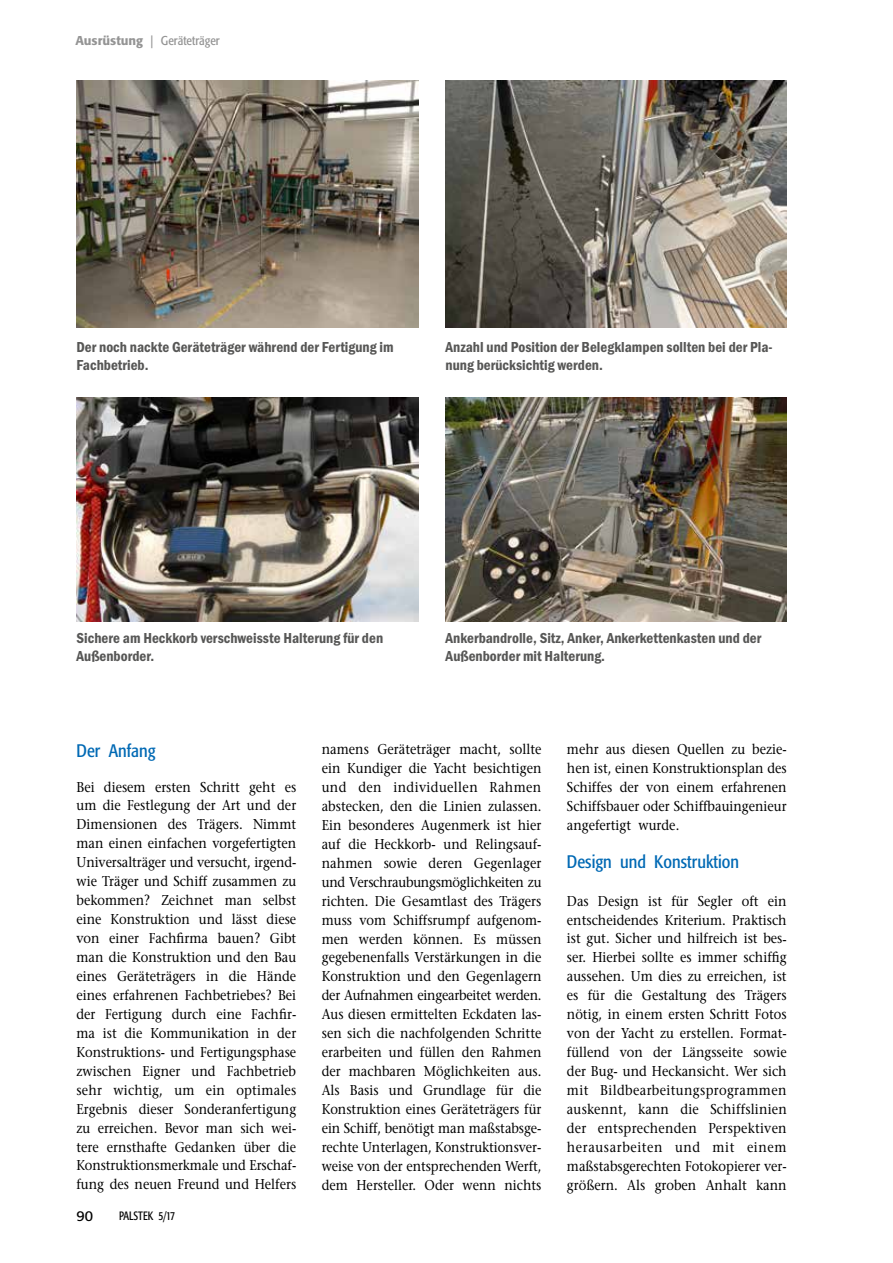
<style>
.page{position:relative;width:893px;height:1263px;background:#fff}
.page>*{position:absolute;margin:0;border:0;box-sizing:border-box;transform-origin:0 0}
.t1{font:condensed 18px "Formata";color:#0069b4}
.t2{font:600 condensed 15px/18px "Franklin Itc T";color:#575756}
.t3{font:14.25px/18.9px "Stone Serif";color:#000;text-align:justify;scale:.9 1}
.t4{font:14.25px "Formata";color:#000}
.t5{font:condensed 12.75px "Formata";color:#949494}
.t6{font:condensed 12px "Formata";color:#000;scale:.9 1}
.s1{font-weight:500;font-stretch:normal}
.s2{font-stretch:normal}
</style>
<div class="page">
<img style="left:445px;top:397px;width:342px;height:224px">
<img style="left:446px;top:81px;width:341px;height:246px">
<img style="left:77px;top:397px;width:341px;height:225px">
<img style="left:76px;top:81px;width:342px;height:246px">
<p class="t5" style="left:75px;top:33px;width:146px"><span class="s1">Ausrüstung</span> <span class="s2">|</span> Geräteträger</p>
<p class="t2" style="left:76px;top:338px;width:318px">Der noch nackte Geräteträger während der Fertigung im<br>Fachbetrieb.</p>
<p class="t2" style="left:446px;top:338px;width:328px">Anzahl und Position der Belegklampen sollten bei der Pla&shy;nung berücksichtig werden.</p>
<p class="t2" style="left:77px;top:629px;width:308px">Sichere am Heckkorb verschweisste Halterung für den<br>Außenborder.</p>
<p class="t2" style="left:446px;top:629px;width:317px">Ankerbandrolle, Sitz, Anker, Ankerkettenkasten und der<br>Außenborder mit Halterung.</p>
<p class="t1" style="left:76px;top:740px;width:81px">Der Anfang</p>
<p class="t3" style="left:76px;top:777px;width:246px">Bei diesem ersten Schritt geht es um die Festlegung der Art und der Dimensionen des Trägers. Nimmt man einen einfachen vorgefertigten Universalträger und versucht, irgend&shy;wie Träger und Schiff zusammen zu bekommen? Zeichnet man selbst eine Konstruktion und lässt diese von einer Fachfirma bauen? Gibt man die Konstruktion und den Bau eines Geräteträgers in die Hände eines erfahrenen Fachbetriebes? Bei der Fertigung durch eine Fachfir&shy;ma ist die Kommunikation in der Konstruktions- und Fertigungsphase zwischen Eigner und Fachbetrieb sehr wichtig, um ein optimales Ergebnis dieser Sonderanfertigung zu erreichen. Bevor man sich wei&shy;tere ernsthafte Gedanken über die Konstruktionsmerkmale und Erschaf&shy;fung des neuen Freund und Helfers</p>
<p class="t4" style="left:76px;top:1207px;width:18px">90</p>
<p class="t6" style="left:119px;top:1208px;width:64px">PALSTEK 5/17</p>
<p class="t3" style="left:322px;top:740px;width:246px">namens Geräteträger macht, sollte ein Kundiger die Yacht besichtigen und den individuellen Rahmen abstecken, den die Linien zulassen.<br>Ein besonderes Augenmerk ist hier auf die Heckkorb- und Relingsauf&shy;nahmen sowie deren Gegenlager und Verschraubungsmöglichkeiten zu richten. Die Gesamtlast des Trägers muss vom Schiffsrumpf aufgenom&shy;men werden können. Es müssen gegebenenfalls Verstärkungen in die Konstruktion und den Gegenlagern der Aufnahmen eingearbeitet werden.<br>Aus diesen ermittelten Eckdaten las&shy;sen sich die nachfolgenden Schritte erarbeiten und füllen den Rahmen der machbaren Möglichkeiten aus.<br>Als Basis und Grundlage für die Konstruktion eines Geräteträgers für ein Schiff, benötigt man maßstabsge&shy;rechte Unterlagen, Konstruktionsver&shy;weise von der entsprechenden Werft, dem Hersteller. Oder wenn nichts</p>
<p class="t3" style="left:567px;top:740px;width:246px">mehr aus diesen Quellen zu bezie&shy;hen ist, einen Konstruktionsplan des Schiffes der von einem erfahrenen Schiffsbauer oder Schiffbauingenieur angefertigt wurde.</p>
<p class="t1" style="left:567px;top:851px;width:174px">Design und Konstruktion</p>
<p class="t3" style="left:567px;top:891px;width:246px">Das Design ist für Segler oft ein entscheidendes Kriterium. Praktisch ist gut. Sicher und hilfreich ist bes&shy;ser. Hierbei sollte es immer schiffig aussehen. Um dies zu erreichen, ist es für die Gestaltung des Trägers nötig, in einem ersten Schritt Fotos von der Yacht zu erstellen. Format&shy;füllend von der Längsseite sowie der Bug- und Heckansicht. Wer sich mit Bildbearbeitungsprogrammen auskennt, kann die Schiffslinien der entsprechenden Perspektiven herausarbeiten und mit einem maßstabsgerechten Fotokopierer ver&shy;größern. Als groben Anhalt kann</p>
</div>
